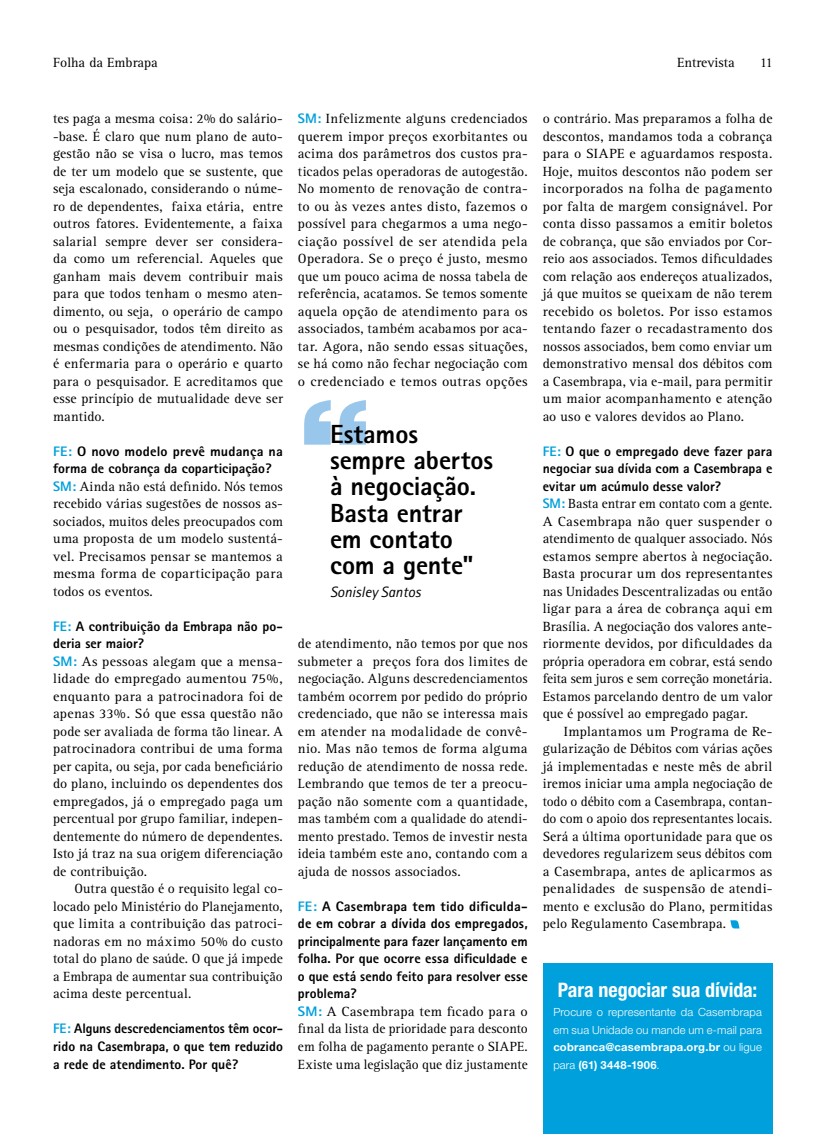
<style>
.page{position:relative;width:815px;height:1134px;background:#fff}
.page>*{position:absolute;margin:0;border:0;box-sizing:border-box;transform-origin:0 0}
.t1{font:800 26.25px/26.2px "Rotis Sans Serif";letter-spacing:-.005em;color:#000}
.t2{font:700 condensed 20px "Helvetica Neue LT Std";letter-spacing:-.005em;color:#fff}
.t3{font:italic 15px "Rotis Sans Serif";color:#000}
.t4{font:13.75px/17.5px "Rotis Serif";letter-spacing:.01em;color:#000;text-align:justify}
.t5{font:800 13.75px/17.5px "Rotis Sans Serif";color:#000;text-align:justify}
.t6{font:300 11.25px/17.5px "Helvetica Neue LT Std";letter-spacing:.01em;color:#fff;text-align:justify}
.s1{color:#00a0dc}
.s2{font-family:"Rotis Sans Serif";font-weight:800;color:#00a0dc}
.s3{font-weight:700}
</style>
<div class="page">
<div style="left:543px;top:963px;width:229px;height:171px;background:#00a0dc"></div>
<svg style="left:730px;top:920px;width:10px;height:8px"></svg>
<svg style="left:304px;top:400px;width:62px;height:45px"></svg>
<p class="t4" style="left:53px;top:54px;width:106px">Folha da Embrapa</p>
<p class="t4" style="left:677px;top:54px;width:59px">Entrevista</p>
<p class="t4" style="left:760px;top:54px;width:14px">11</p>
<p class="t4" style="left:53px;top:110px;width:231px">tes paga a mesma coisa: 2% do salário--base. É claro que num plano de auto&shy;gestão não se visa o lucro, mas temos de ter um modelo que se sustente, que seja escalonado, considerando o núme&shy;ro de dependentes, faixa etária, entre outros fatores. Evidentemente, a faixa salarial sempre dever ser considera&shy;da como um referencial. Aqueles que ganham mais devem contribuir mais para que todos tenham o mesmo aten&shy;dimento, ou seja, o operário de campo ou o pesquisador, todos têm direito as mesmas condições de atendimento. Não é enfermaria para o operário e quarto para o pesquisador. E acreditamos que esse princípio de mutualidade deve ser mantido.</p>
<p class="t5" style="left:53px;top:442px;width:231px"><span class="s1">FE:</span> O novo modelo prevê mudança na forma de cobrança da coparticipação?</p>
<p class="t4" style="left:53px;top:478px;width:231px"><span class="s2">SM:</span> Ainda não está definido. Nós temos recebido várias sugestões de nossos as&shy;sociados, muitos deles preocupados com uma proposta de um modelo sustentá&shy;vel. Precisamos pensar se mantemos a mesma forma de coparticipação para todos os eventos.</p>
<p class="t5" style="left:53px;top:617px;width:231px"><span class="s1">FE:</span> A contribuição da Embrapa não po&shy;deria ser maior?</p>
<p class="t4" style="left:53px;top:653px;width:231px"><span class="s2">SM:</span> As pessoas alegam que a mensa&shy;lidade do empregado aumentou 75%, enquanto para a patrocinadora foi de apenas 33%. Só que essa questão não pode ser avaliada de forma tão linear. A patrocinadora contribui de uma forma per capita, ou seja, por cada beneficiário do plano, incluindo os dependentes dos empregados, já o empregado paga um percentual por grupo familiar, indepen&shy;dentemente do número de dependentes.<br>Isto já traz na sua origem diferenciação de contribuição.</p>
<p class="t4" style="left:53px;top:880px;width:231px;text-indent:21px">Outra questão é o requisito legal co&shy;locado pelo Ministério do Planejamento, que limita a contribuição das patroci&shy;nadoras em no máximo 50% do custo total do plano de saúde. O que já impede a Embrapa de aumentar sua contribuição acima deste percentual.</p>
<p class="t5" style="left:53px;top:1020px;width:231px"><span class="s1">FE:</span> Alguns descredenciamentos têm ocor&shy;rido na Casembrapa, o que tem reduzido a rede de atendimento. Por quê?</p>
<p class="t4" style="left:298px;top:110px;width:231px"><span class="s2">SM:</span> Infelizmente alguns credenciados querem impor preços exorbitantes ou acima dos parâmetros dos custos pra&shy;ticados pelas operadoras de autogestão.<br>No momento de renovação de contra&shy;to ou às vezes antes disto, fazemos o possível para chegarmos a uma nego&shy;ciação possível de ser atendida pela Operadora. Se o preço é justo, mesmo que um pouco acima de nossa tabela de referência, acatamos. Se temos somente aquela opção de atendimento para os associados, também acabamos por aca&shy;tar. Agora, não sendo essas situações, se há como não fechar negociação com o credenciado e temos outras opções</p>
<h1 class="t1" style="left:330px;top:421px;width:165px">Estamos sempre abertos à negociação.<br>Basta entrar em contato com a gente"</h1>
<p class="t3" style="left:330px;top:583px;width:92px">Sonisley Santos</p>
<p class="t4" style="left:298px;top:635px;width:231px">de atendimento, não temos por que nos submeter a preços fora dos limites de negociação. Alguns descredenciamentos também ocorrem por pedido do próprio credenciado, que não se interessa mais em atender na modalidade de convê&shy;nio. Mas não temos de forma alguma redução de atendimento de nossa rede.<br>Lembrando que temos de ter a preocu&shy;pação não somente com a quantidade, mas também com a qualidade do atendi&shy;mento prestado. Temos de investir nesta ideia também este ano, contando com a ajuda de nossos associados.</p>
<p class="t5" style="left:298px;top:897px;width:231px"><span class="s1">FE:</span> A Casembrapa tem tido dificulda&shy;de em cobrar a dívida dos empregados, principalmente para fazer lançamento em folha. Por que ocorre essa dificuldade e o que está sendo feito para resolver esse problema?</p>
<p class="t4" style="left:298px;top:1003px;width:231px"><span class="s2">SM:</span> A Casembrapa tem ficado para o final da lista de prioridade para desconto em folha de pagamento perante o SIAPE.<br>Existe uma legislação que diz justamente</p>
<p class="t4" style="left:543px;top:110px;width:231px">o contrário. Mas preparamos a folha de descontos, mandamos toda a cobrança para o SIAPE e aguardamos resposta.<br>Hoje, muitos descontos não podem ser incorporados na folha de pagamento por falta de margem consignável. Por conta disso passamos a emitir boletos de cobrança, que são enviados por Cor&shy;reio aos associados. Temos dificuldades com relação aos endereços atualizados, já que muitos se queixam de não terem recebido os boletos. Por isso estamos tentando fazer o recadastramento dos nossos associados, bem como enviar um demonstrativo mensal dos débitos com a Casembrapa, via e-mail, para permitir um maior acompanhamento e atenção ao uso e valores devidos ao Plano.</p>
<p class="t5" style="left:543px;top:442px;width:231px"><span class="s1">FE:</span> O que o empregado deve fazer para negociar sua dívida com a Casembrapa e evitar um acúmulo desse valor?</p>
<p class="t4" style="left:543px;top:495px;width:231px"><span class="s2">SM:</span> Basta entrar em contato com a gente.<br>A Casembrapa não quer suspender o atendimento de qualquer associado. Nós estamos sempre abertos à negociação.<br>Basta procurar um dos representantes nas Unidades Descentralizadas ou então ligar para a área de cobrança aqui em Brasília. A negociação dos valores ante&shy;riormente devidos, por dificuldades da própria operadora em cobrar, está sendo feita sem juros e sem correção monetária.<br>Estamos parcelando dentro de um valor que é possível ao empregado pagar.</p>
<p class="t4" style="left:543px;top:723px;width:231px;text-indent:21px">Implantamos um Programa de Re&shy;gularização de Débitos com várias ações já implementadas e neste mês de abril iremos iniciar uma ampla negociação de todo o débito com a Casembrapa, contan&shy;do com o apoio dos representantes locais.<br>Será a última oportunidade para que os devedores regularizem seus débitos com a Casembrapa, antes de aplicarmos as penalidades de suspensão de atendi&shy;mento e exclusão do Plano, permitidas pelo Regulamento Casembrapa.</p>
<h2 class="t2" style="left:558px;top:978px;width:201px">Para negociar sua dívida:</h2>
<p class="t6" style="left:553px;top:1003px;width:210px">Procure o representante da Casembrapa em sua Unidade ou mande um e-mail para <span class="s3">cobranca@casembrapa.org.br</span> ou ligue para <span class="s3">(61) 3448-1906</span>.</p>
</div>
